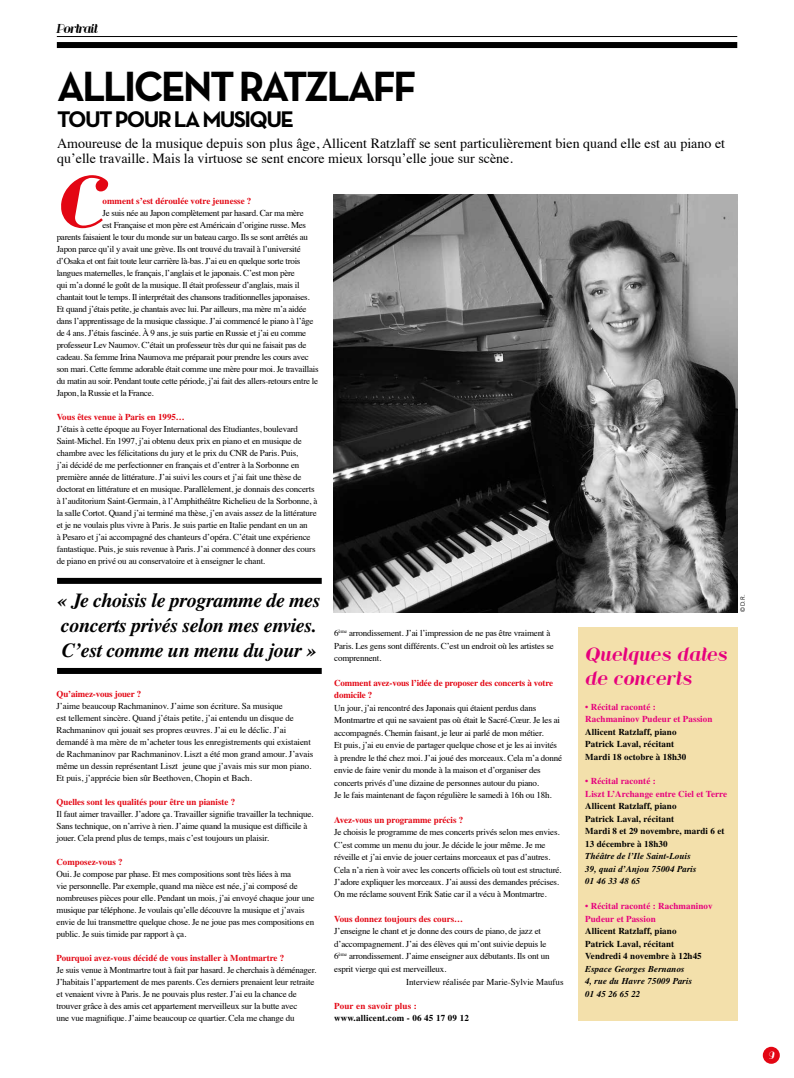
<style>
.page{position:relative;width:794px;height:1078px;background:#fff}
.page>*{position:absolute;margin:0;border:0;box-sizing:border-box;transform-origin:0 0}
.t1{font:italic 96.1px "Riot Squad";color:#e30613}
.t2{font:700 43px "Neutra Text";letter-spacing:-.06em;color:#000}
.t3{font:700 23px "Neutra Text";letter-spacing:-.07em;color:#000}
.t4{font:italic 700 20px/25px "Times";letter-spacing:-.02em;color:#000}
.t5{font:italic 18px/24.5px "Riot Squad";letter-spacing:.055em;color:#e6007d}
.t6{font:14px/15px "Times";color:#000}
.t7{font:italic 12px "Riot Squad";color:#000}
.t8{font:italic 10px "Riot Squad";color:#fff}
.t9{font:9px/12px "Times";letter-spacing:-.02em;color:#000}
.t10{font:700 9px/12.5px "Times";color:#e30613}
.t11{font:700 9px/12.5px "Times";letter-spacing:.01em;color:#000}
.t12{font:700 9px/12.5px "Times";letter-spacing:.01em;color:#e6007d}
.t13{font:italic 700 9px/12.5px "Times";letter-spacing:.01em;color:#000}
.t14{font:9px "Times";color:#000}
.t15{font:700 9px "Times";letter-spacing:.02em;color:#e30613}
.t16{font:6px "Avenir";color:#000}
</style>
<div class="page">
<div style="left:763px;top:1046px;width:17px;height:17px;background:#e30613;border-radius:50%"></div>
<div style="left:57px;top:42px;width:680px;height:6px;background:#000"></div>
<hr style="left:57px;top:36px;width:680px;height:1px;background:#000">
<div style="left:57px;top:667px;width:265px;height:6px;background:#000"></div>
<div style="left:57px;top:577px;width:265px;height:6px;background:#000"></div>
<img style="left:334px;top:194px;width:403px;height:418px">
<div style="left:578px;top:626px;width:159px;height:394px;background:#f3e0ab"></div>
<h3 class="t7" style="left:56px;top:23px;width:42px">Portrait</h3>
<h2 class="t2" style="left:57px;top:60px;width:361px">ALLICENT RATZLAFF</h2>
<h3 class="t3" style="left:57px;top:105px;width:238px">TOUT POUR LA MUSIQUE</h3>
<h3 class="t6" style="left:57px;top:137px;width:669px">Amoureuse de la musique depuis son plus âge, Allicent Ratzlaff se sent particulièrement bien quand elle est au piano et qu’elle travaille. Mais la virtuose se sent encore mieux lorsqu’elle joue sur scène.</h3>
<h1 class="t1" style="left:57px;top:146px;width:65px">c</h1>
<p class="t10" style="left:103px;top:195px;width:150px">omment s’est déroulée votre jeunesse ?</p>
<p class="t9" style="left:103px;top:208px;width:203px">Je suis née au Japon complètement par hasard. Car ma mère</p>
<p class="t9" style="left:103px;top:220px;width:205px">est Française et mon père est Américain d’origine russe. Mes</p>
<p class="t9" style="left:57px;top:232px;width:253px">parents faisaient le tour du monde sur un bateau cargo. Ils se sont arrêtés au</p>
<p class="t9" style="left:57px;top:244px;width:245px">Japon parce qu’il y avait une grève. Ils ont trouvé du travail à l’université</p>
<p class="t9" style="left:57px;top:256px;width:245px">d’Osaka et ont fait toute leur carrière là-bas. J’ai eu en quelque sorte trois</p>
<p class="t9" style="left:57px;top:268px;width:239px">langues maternelles, le français, l’anglais et le japonais. C’est mon père</p>
<p class="t9" style="left:57px;top:280px;width:244px">qui m’a donné le goût de la musique. Il était professeur d’anglais, mais il</p>
<p class="t9" style="left:57px;top:292px;width:254px">chantait tout le temps. Il interprétait des chansons traditionnelles japonaises.</p>
<p class="t9" style="left:57px;top:304px;width:251px">Et quand j’étais petite, je chantais avec lui. Par ailleurs, ma mère m’a aidée</p>
<p class="t9" style="left:57px;top:316px;width:258px">dans l’apprentissage de la musique classique. J’ai commencé le piano à l’âge</p>
<p class="t9" style="left:57px;top:328px;width:251px">de 4 ans. J’étais fascinée. À 9 ans, je suis partie en Russie et j’ai eu comme</p>
<p class="t9" style="left:57px;top:340px;width:251px">professeur Lev Naumov. C’était un professeur très dur qui ne faisait pas de</p>
<p class="t9" style="left:57px;top:352px;width:254px">cadeau. Sa femme Irina Naumova me préparait pour prendre les cours avec</p>
<p class="t9" style="left:57px;top:364px;width:263px">son mari. Cette femme adorable était comme une mère pour moi. Je travaillais</p>
<p class="t9" style="left:57px;top:376px;width:263px">du matin au soir. Pendant toute cette période, j’ai fait des allers-retours entre le</p>
<p class="t9" style="left:57px;top:388px;width:98px">Japon, la Russie et la France.</p>
<p class="t10" style="left:57px;top:411px;width:130px">Vous êtes venue à Paris en 1995…</p>
<p class="t9" style="left:57px;top:424px;width:262px">J’étais à cette époque au Foyer International des Etudiantes, boulevard Saint-Michel. En 1997, j’ai obtenu deux prix en piano et en musique de chambre avec les félicitations du jury et le prix du CNR de Paris. Puis,<br>j’ai décidé de me perfectionner en français et d’entrer à la Sorbonne en première année de littérature. J’ai suivi les cours et j’ai fait une thèse de doctorat en littérature et en musique. Parallèlement, je donnais des concerts à l’auditorium Saint-Germain, à l’Amphithéâtre Richelieu de la Sorbonne, à la salle Cortot. Quand j’ai terminé ma thèse, j’en avais assez de la littérature et je ne voulais plus vivre à Paris. Je suis partie en Italie pendant en un an<br>à Pesaro et j’ai accompagné des chanteurs d’opéra. C’était une expérience fantastique. Puis, je suis revenue à Paris. J’ai commencé à donner des cours de piano en privé ou au conservatoire et à enseigner le chant.</p>
<h3 class="t4" style="left:58px;top:587px;width:265px">« Je choisis le programme de mes concerts privés selon mes envies.<br>C’est comme un menu du jour »</h3>
<p class="t10" style="left:56px;top:687px;width:86px">Qu’aimez-vous jouer ?</p>
<p class="t9" style="left:56px;top:700px;width:258px">J’aime beaucoup Rachmaninov. J’aime son écriture. Sa musique<br>est tellement sincère. Quand j’étais petite, j’ai entendu un disque de Rachmaninov qui jouait ses propres œuvres. J’ai eu le déclic. J’ai demandé à ma mère de m’acheter tous les enregistrements qui existaient de Rachmaninov par Rachmaninov. Liszt a été mon grand amour. J’avais même un dessin représentant Liszt jeune que j’avais mis sur mon piano.<br>Et puis, j’apprécie bien sûr Beethoven, Chopin et Bach.</p>
<p class="t10" style="left:56px;top:795px;width:180px">Quelles sont les qualités pour être un pianiste ?</p>
<p class="t9" style="left:56px;top:808px;width:258px">Il faut aimer travailler. J’adore ça. Travailler signifie travailler la technique.<br>Sans technique, on n’arrive à rien. J’aime quand la musique est difficile à jouer. Cela prend plus de temps, mais c’est toujours un plaisir.</p>
<p class="t10" style="left:56px;top:855px;width:67px">Composez-vous ?</p>
<p class="t9" style="left:56px;top:868px;width:259px">Oui. Je compose par phase. Et mes compositions sont très liées à ma<br>vie personnelle. Par exemple, quand ma nièce est née, j’ai composé de nombreuses pièces pour elle. Pendant un mois, j’ai envoyé chaque jour une musique par téléphone. Je voulais qu’elle découvre la musique et j’avais envie de lui transmettre quelque chose. Je ne joue pas mes compositions en public. Je suis timide par rapport à ça.</p>
<p class="t10" style="left:56px;top:951px;width:229px">Pourquoi avez-vous décidé de vous installer à Montmartre ?</p>
<p class="t9" style="left:56px;top:964px;width:261px">Je suis venue à Montmartre tout à fait par hasard. Je cherchais à déménager.<br>J’habitais l’appartement de mes parents. Ces derniers prenaient leur retraite et venaient vivre à Paris. Je ne pouvais plus rester. J’ai eu la chance de trouver grâce à des amis cet appartement merveilleux sur la butte avec<br>une vue magnifique. J’aime beaucoup ce quartier. Cela me change du</p>
<p class="t9" style="left:334px;top:628px;width:221px;line-height:12.5px">6<sup>ème</sup> arrondissement. J’ai l’impression de ne pas être vraiment à<br>Paris. Les gens sont différents. C’est un endroit où les artistes se comprennent.</p>
<p class="t10" style="left:334px;top:676px;width:220px">Comment avez-vous l’idée de proposer des concerts à votre domicile ?</p>
<p class="t9" style="left:334px;top:702px;width:229px;line-height:12.5px">Un jour, j’ai rencontré des Japonais qui étaient perdus dans Montmartre et qui ne savaient pas où était le Sacré-Cœur. Je les ai accompagnés. Chemin faisant, je leur ai parlé de mon métier.<br>Et puis, j’ai eu envie de partager quelque chose et je les ai invités à prendre le thé chez moi. J’ai joué des morceaux. Cela m’a donné envie de faire venir du monde à la maison et d’organiser des concerts privés d’une dizaine de personnes autour du piano.<br>Je le fais maintenant de façon régulière le samedi à 16h ou 18h.</p>
<p class="t10" style="left:334px;top:813px;width:130px">Avez-vous un programme précis ?</p>
<p class="t9" style="left:334px;top:826px;width:229px;line-height:12.5px">Je choisis le programme de mes concerts privés selon mes envies.<br>C’est comme un menu du jour. Je décide le jour même. Je me réveille et j’ai envie de jouer certains morceaux et pas d’autres.<br>Cela n’a rien à voir avec les concerts officiels où tout est structuré.<br>J’adore expliquer les morceaux. J’ai aussi des demandes précises.<br>On me réclame souvent Erik Satie car il a vécu à Montmartre.</p>
<p class="t10" style="left:334px;top:912px;width:130px">Vous donnez toujours des cours…</p>
<p class="t9" style="left:334px;top:925px;width:208px">J’enseigne le chant et je donne des cours de piano, de jazz et</p>
<p class="t9" style="left:334px;top:938px;width:214px">d’accompagnement. J’ai des élèves qui m’ont suivie depuis le</p>
<p class="t9" style="left:334px;top:950px;width:217px">6<sup>ème</sup> arrondissement. J’aime enseigner aux débutants. Ils ont un</p>
<p class="t9" style="left:334px;top:963px;width:114px">esprit vierge qui est merveilleux.</p>
<p class="t14" style="left:406px;top:977px;width:159px">Interview réalisée par Marie-Sylvie Maufus</p>
<p class="t15" style="left:334px;top:1000px;width:84px">Pour en savoir plus :</p>
<p class="t11" style="left:334px;top:1011px;width:136px">www.allicent.com - 06 45 17 09 12</p>
<h3 class="t5" style="left:585px;top:642px;width:146px">Quelques dates de concerts</h3>
<p class="t12" style="left:585px;top:700px;width:129px">• Récital raconté :<br>Rachmaninov Pudeur et Passion</p>
<p class="t11" style="left:585px;top:725px;width:102px">Allicent Ratzlaff, piano<br>Patrick Laval, récitant<br>Mardi 18 octobre à 18h30</p>
<p class="t12" style="left:585px;top:774px;width:143px">• Récital raconté :<br>Liszt L’Archange entre Ciel et Terre</p>
<p class="t11" style="left:585px;top:799px;width:141px">Allicent Ratzlaff, piano<br>Patrick Laval, récitant<br>Mardi 8 et 29 novembre, mardi 6 et<br>13 décembre à 18h30</p>
<p class="t13" style="left:585px;top:849px;width:113px">Théâtre de l’Ile Saint-Louis<br>39, quai d’Anjou 75004 Paris<br>01 46 33 48 65</p>
<p class="t12" style="left:585px;top:899px;width:129px">• Récital raconté : Rachmaninov<br>Pudeur et Passion</p>
<p class="t11" style="left:585px;top:924px;width:118px">Allicent Ratzlaff, piano<br>Patrick Laval, récitant<br>Vendredi 4 novembre à 12h45</p>
<p class="t13" style="left:585px;top:962px;width:108px">Espace Georges Bernanos<br>4, rue du Havre 75009 Paris<br>01 45 26 65 22</p>
<p class="t16" style="left:739px;top:612px;width:19px;rotate:-90deg">© D.R.</p>
<p class="t8" style="left:768px;top:1050px;width:9px">9</p>
</div>
